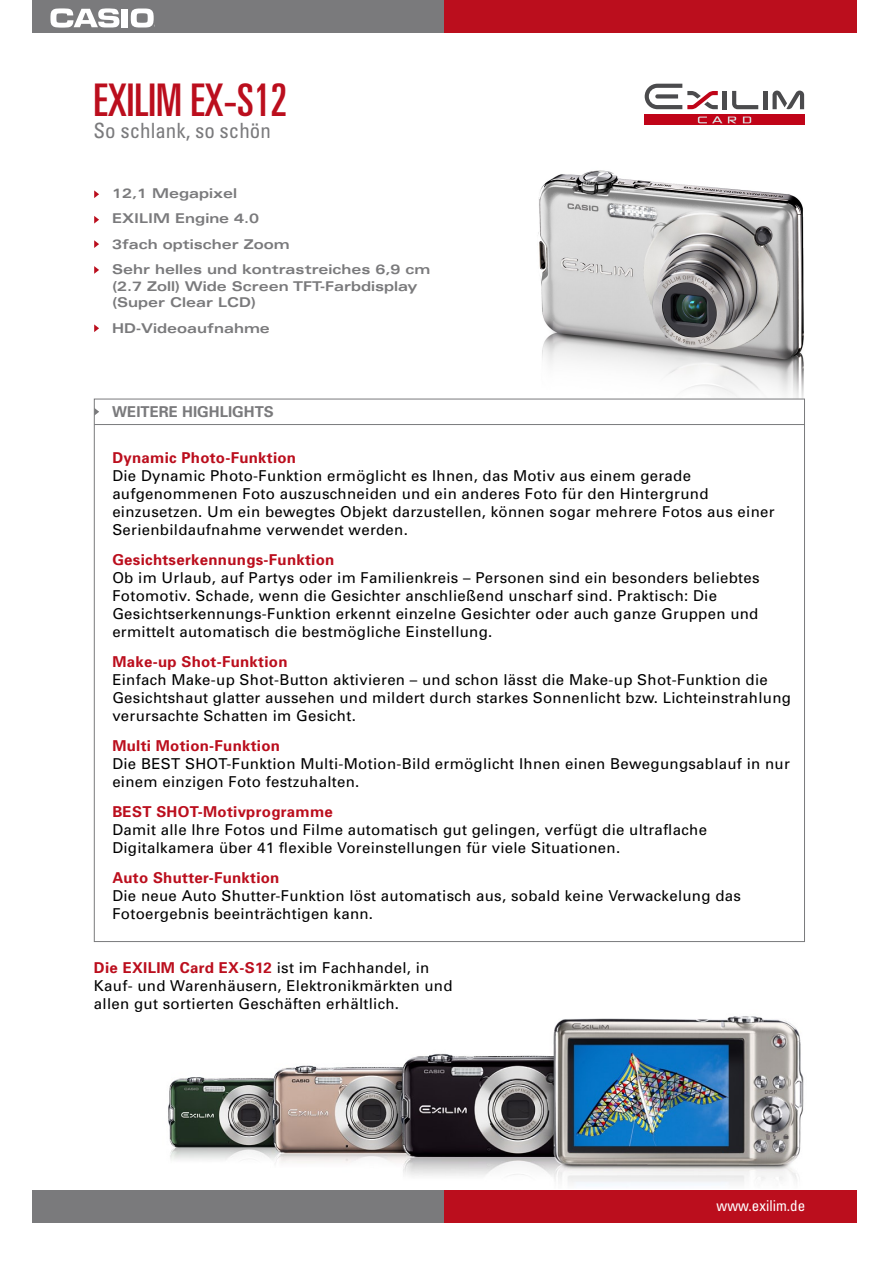
<style>
.page{position:relative;width:893px;height:1263px;background:#fff}
.page>*{position:absolute;margin:0;border:0;box-sizing:border-box;transform-origin:0 0}
.t1{font:ultra-condensed 45px "Univers";color:#bb0e1d}
.t2{font:condensed 21px "Univers";color:#7a7a7c}
.t3{font:15px/18px "Univers";letter-spacing:.02em;color:#000}
.t4{font:700 15px "Univers";letter-spacing:.02em;color:#bb0e1d}
.t5{font:700 15px "Univers";color:#7a7a7c}
.t6{font:condensed 15px "Univers";color:#fff}
.t7{font:700 expanded 13.5px "Univers";color:#7a7a7c}
.s1{font-weight:700;color:#bb0e1d}
</style>
<div class="page">
<div style="left:33px;top:0;width:412px;height:33px;background:#7a7a7c"></div>
<div style="left:33px;top:1189px;width:412px;height:33px;background:#7a7a7c"></div>
<div style="left:444px;top:0;width:413px;height:33px;background:#bb0e1d"></div>
<div style="left:444px;top:1189px;width:413px;height:33px;background:#bb0e1d"></div>
<div style="left:122px;top:9px;width:6px;height:18px;background:#fff"></div>
<svg style="left:50px;top:8px;width:70px;height:20px"></svg>
<svg style="left:131px;top:8px;width:24px;height:20px"></svg>
<img style="left:537px;top:170px;width:268px;height:229px">
<hr style="left:94px;top:424px;width:710px;height:1px;background:#797a7c">
<svg style="left:94px;top:408px;width:5px;height:8px"></svg>
<img style="left:168px;top:1016px;width:636px;height:170px">
<svg style="left:732px;top:91px;width:26px;height:18px"></svg>
<hr style="left:723px;top:91px;width:4px;height:18px;background:#4b4b4d">
<hr style="left:763px;top:91px;width:4px;height:18px;background:#4b4b4d">
<svg style="left:645px;top:84px;width:73px;height:25px"></svg>
<svg style="left:772px;top:91px;width:32px;height:18px"></svg>
<div style="left:645px;top:115px;width:160px;height:10px;background:#c00418"></div>
<svg style="left:698px;top:116px;width:24px;height:7px"></svg>
<svg style="left:728px;top:117px;width:8px;height:6px"></svg>
<svg style="left:743px;top:117px;width:8px;height:6px"></svg>
<svg style="left:94px;top:266px;width:5px;height:8px"></svg>
<svg style="left:94px;top:324px;width:5px;height:8px"></svg>
<svg style="left:94px;top:240px;width:5px;height:8px"></svg>
<svg style="left:94px;top:216px;width:5px;height:8px"></svg>
<svg style="left:94px;top:190px;width:5px;height:8px"></svg>
<p class="t1" style="left:94px;top:75px;width:195px">EXILIM EX-S12</p>
<p class="t2" style="left:94px;top:117px;width:179px">So schlank, so schön</p>
<p class="t7" style="left:112px;top:185px;width:126px">12,1 Megapixel</p>
<p class="t7" style="left:112px;top:211px;width:149px">EXILIM Engine 4.0</p>
<p class="t7" style="left:112px;top:236px;width:179px">3fach optischer Zoom</p>
<p class="t7" style="left:112px;top:262px;width:320px">Sehr helles und kontrastreiches 6,9 cm</p>
<p class="t7" style="left:112px;top:278px;width:307px">(2.7 Zoll) Wide Screen TFT-Farbdisplay</p>
<p class="t7" style="left:112px;top:295px;width:146px">(Super Clear LCD)</p>
<p class="t7" style="left:112px;top:320px;width:159px">HD-Videoaufnahme</p>
<p class="t5" style="left:112px;top:403px;width:163px">Weitere Highlights</p>
<p class="t4" style="left:112px;top:449px;width:185px">Dynamic Photo-Funktion</p>
<p class="t3" style="left:112px;top:467px;width:664px">Die Dynamic Photo-Funktion ermöglicht es Ihnen, das Motiv aus einem gerade aufgenommenen Foto auszuschneiden und ein anderes Foto für den Hintergrund einzusetzen. Um ein bewegtes Objekt darzustellen, können sogar mehrere Fotos aus einer Serienbildaufnahme verwendet werden.</p>
<p class="t4" style="left:112px;top:551px;width:224px">Gesichtserkennungs-Funktion</p>
<p class="t3" style="left:112px;top:569px;width:649px">Ob im Urlaub, auf Partys oder im Familienkreis – Personen sind ein besonders beliebtes Fotomotiv. Schade, wenn die Gesichter anschließend unscharf sind. Praktisch: Die Gesichtserkennungs-Funktion erkennt einzelne Gesichter oder auch ganze Gruppen und ermittelt automatisch die bestmögliche Einstellung.</p>
<p class="t4" style="left:112px;top:653px;width:177px">Make-up Shot-Funktion</p>
<p class="t3" style="left:112px;top:671px;width:680px">Einfach Make-up Shot-Button aktivieren – und schon lässt die Make-up Shot-Funktion die<br>Gesichtshaut glatter aussehen und mildert durch starkes Sonnenlicht bzw. Lichteinstrahlung verursachte Schatten im Gesicht.</p>
<p class="t4" style="left:112px;top:737px;width:169px">Multi Motion-Funktion</p>
<p class="t3" style="left:112px;top:755px;width:679px">Die BEST SHOT-Funktion Multi-Motion-Bild ermöglicht Ihnen einen Bewegungsablauf in nur einem einzigen Foto festzuhalten.</p>
<p class="t4" style="left:112px;top:803px;width:21px">BEST</p>
<p class="t4" style="left:156px;top:803px;width:178px">SHOT-Motivprogramme</p>
<p class="t3" style="left:112px;top:821px;width:596px">Damit alle Ihre Fotos und Filme automatisch gut gelingen, verfügt die ultraflache<br>Digitalkamera über 41 flexible Voreinstellungen für viele Situationen.</p>
<p class="t4" style="left:112px;top:869px;width:169px">Auto Shutter-Funktion</p>
<p class="t3" style="left:112px;top:887px;width:630px">Die neue Auto Shutter-Funktion löst automatisch aus, sobald keine Verwackelung das<br>Fotoergebnis beeinträchtigen kann.</p>
<p class="t3" style="left:94px;top:958px;width:360px"><span class="s1">Die EXILIM Card EX-S12</span> ist im Fachhandel, in<br>Kauf- und Warenhäusern, Elektronikmärkten und allen gut sortierten Geschäften erhältlich.</p>
<p class="t6" style="left:717px;top:1196px;width:90px">www.exilim.de</p>
</div>
